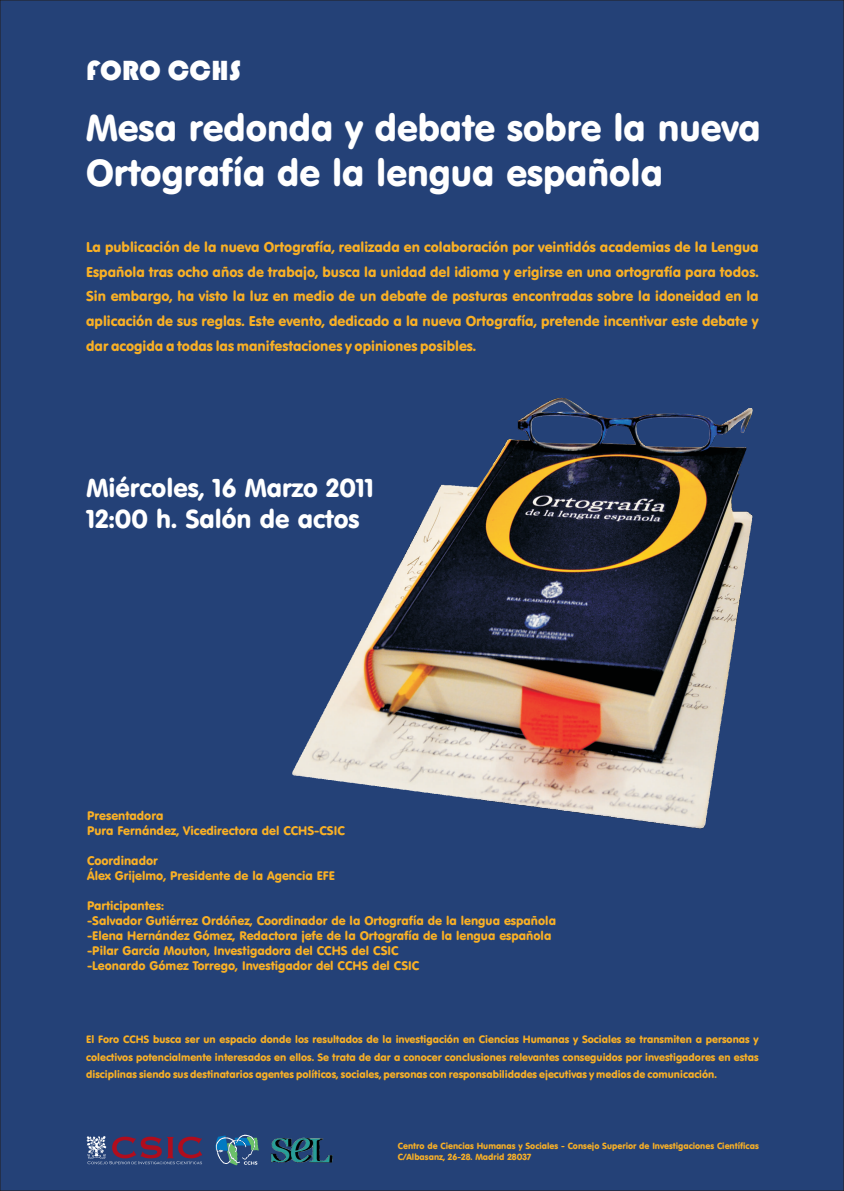
<style>
.page{position:relative;width:844px;height:1191px;background:#fff}
.page>*{position:absolute;margin:0;border:0;box-sizing:border-box;transform-origin:0 0}
.t1{font:36.84px/45.1px "VAG Rounded BT";color:#fff}
.t2{font:28.79px "Bauhaus 93";color:#fff}
.t3{font:25.46px/31.2px "VAG Rounded BT";color:#fff}
.t4{font:14px/24.7px "VAG Rounded BT";color:#f9b025;text-align:justify}
.t5{font:12.25px/15px "VAG Rounded BT";color:#f9b025}
.t6{font:10.5px/17.8px "VAG Rounded BT";color:#f9b025;text-align:justify}
.t7{font:8.75px/10.8px "VAG Rounded BT";color:#f9b025}
</style>
<div class="page">
<div style="left:0;top:0;width:843px;height:1191px;background:#244177"></div>
<svg style="left:215px;top:1134px;width:44px;height:31px"></svg>
<img style="left:284px;top:391px;width:474px;height:444px">
<svg style="left:86px;top:1135px;width:116px;height:29px;background:#54436c"></svg>
<img style="left:271px;top:1136px;width:63px;height:27px">
<h2 class="t2" style="left:86px;top:54px;width:156px">FORO CCHS</h2>
<h1 class="t1" style="left:86px;top:108px;width:676px">Mesa redonda y debate sobre la nueva<br>Ortografía de la lengua española</h1>
<p class="t4" style="left:86px;top:236px;width:673px">La publicación de la nueva Ortografía, realizada en colaboración por veintidós academias de la Lengua Española tras ocho años de trabajo, busca la unidad del idioma y erigirse en una ortografía para todos.<br>Sin embargo, ha visto la luz en medio de un debate de posturas encontradas sobre la idoneidad en la aplicación de sus reglas. Este evento, dedicado a la nueva Ortografía, pretende incentivar este debate y dar acogida a todas las manifestaciones y opiniones posibles.</p>
<h3 class="t3" style="left:86px;top:475px;width:289px">Miércoles, 16 Marzo 2011<br>12:00 h. Salón de actos</h3>
<p class="t5" style="left:87px;top:809px;width:259px">Presentadora<br>Pura Fernández, Vicedirectora del CCHS-CSIC</p>
<p class="t5" style="left:87px;top:854px;width:249px">Coordinador<br>Álex Grijelmo, Presidente de la Agencia EFE</p>
<p class="t5" style="left:87px;top:899px;width:470px">Participantes:<br>-Salvador Gutiérrez Ordóñez, Coordinador de la Ortografía de la lengua española -Elena Hernández Gómez, Redactora jefe de la Ortografía de la lengua española -Pilar García Mouton, Investigadora del CCHS del CSIC<br>-Leonardo Gómez Torrego, Investigador del CCHS del CSIC</p>
<p class="t6" style="left:86px;top:1031px;width:673px">El Foro CCHS busca ser un espacio donde los resultados de la investigación en Ciencias Humanas y Sociales se transmiten a personas y colectivos potencialmente interesados en ellos. Se trata de dar a conocer conclusiones relevantes conseguidos por investigadores en estas disciplinas siendo sus destinatarios agentes políticos, sociales, personas con responsabilidades ejecutivas y medios de comunicación.</p>
<p class="t7" style="left:398px;top:1141px;width:362px">Centro de Ciencias Humanas y Sociales - Consejo Superior de Investigaciones Científicas<br>C/Albasanz, 26-28. Madrid 28037</p>
</div>
